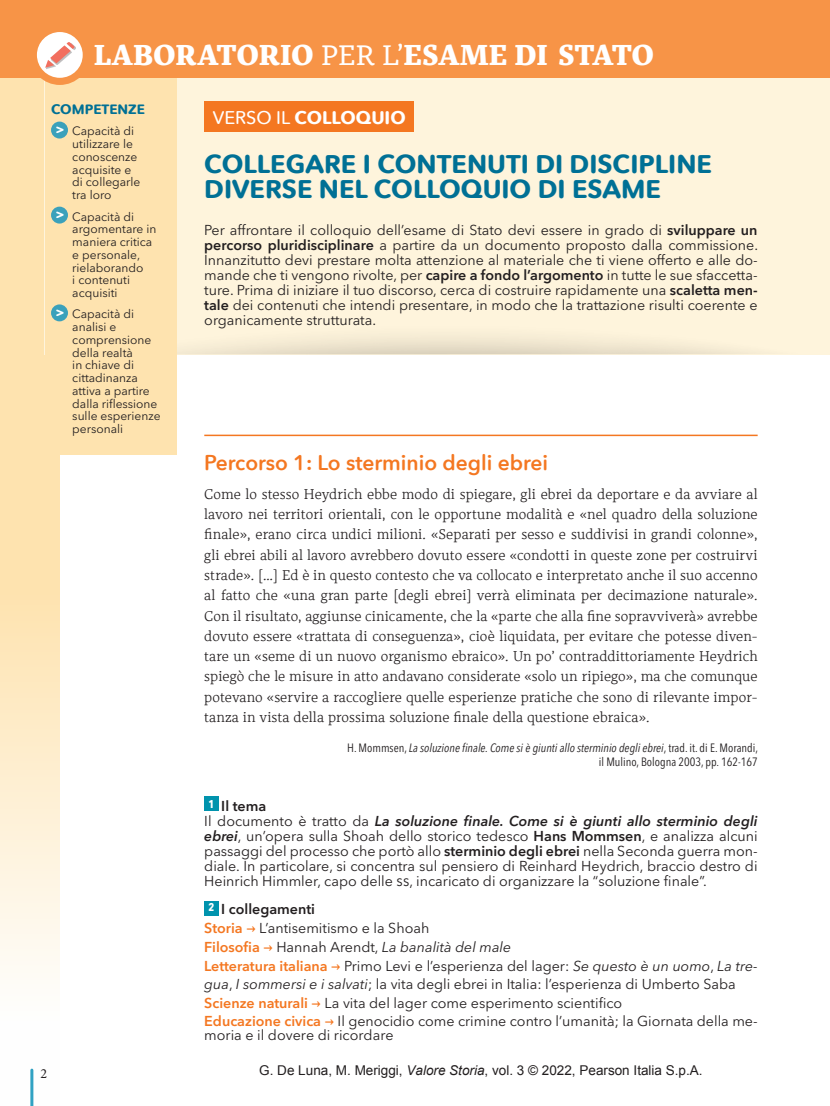
<style>
.page{position:relative;width:830px;height:1106px;background:#fff}
.page>*{position:absolute;margin:0;border:0;box-sizing:border-box;transform-origin:0 0}
.t1{font:900 28.5px "Alkes";letter-spacing:-.005em;color:#fff}
.t2{font:700 25.5px/25.5px "Avenir Next Rounded Pro";color:#007095}
.t3{font:600 21px "Avenir Next Rounded Pro";color:#f47721}
.t4{font:700 18px "Avenir Next Rounded Pro";color:#fff}
.t5{font:14.25px/15px "Avenir Next LT Pro";color:#231f20}
.t6{font:300 13.95px/20.2px "Alkes";letter-spacing:.005em;color:#231f20;text-align:justify}
.t7{font:13.95px "Minion Pro";color:#231f20}
.t8{font:13.5px "Arial";color:#221e1f}
.t9{font:700 13.5px "Avenir Next Rounded Pro";color:#007095}
.t10{font:12px/12.8px "Avenir Next LT Pro";color:#231f20}
.t11{font:condensed 12px/13.5px "Avenir Next LT Pro";color:#231f20;text-align:right}
.s1{font-weight:400}
.s2{font-family:"Avenir Next Rounded Pro";font-weight:700;font-size:13.8px;color:#fff}
.s3{font-weight:500}
.s4{font-weight:600}
.s5{font-style:italic}
.s6{font-weight:600;font-style:italic}
.s7{font-weight:600;color:#f47721}
.s8{font-family:"Alkes";font-weight:700;color:#f47721}
</style>
<div class="page">
<svg style="left:0;top:78px;width:59px;height:1027px"></svg>
<div style="left:45px;top:55px;width:784px;height:299px;background:#fef4dc"></div>
<svg style="left:176px;top:319px;width:572px;height:35px"></svg>
<div style="left:45px;top:49px;width:131px;height:405px;background:#fee3af"></div>
<div style="left:51px;top:122px;width:17px;height:16px;background:#3ba1bb;border-radius:50%"></div>
<div style="left:51px;top:207px;width:17px;height:16px;background:#3ba1bb;border-radius:50%"></div>
<div style="left:51px;top:304px;width:17px;height:17px;background:#3ba1bb;border-radius:50%"></div>
<div style="left:204px;top:101px;width:210px;height:31px;background:#f47721"></div>
<hr style="left:204px;top:434px;width:553px;height:2px;background:#f47721">
<div style="left:204px;top:796px;width:14px;height:14px;background:#0093ad"></div>
<div style="left:204px;top:901px;width:14px;height:14px;background:#0093ad"></div>
<hr style="left:30px;top:1070px;width:3px;height:35px;background:#31a2c3">
<div style="left:0;top:0;width:829px;height:78px;background:#f79447"></div>
<div style="left:30px;top:25px;width:60px;height:60px;background:#f79447;border-radius:50%"></div>
<div style="left:37px;top:32px;width:46px;height:46px;background:#fff;border-radius:50%"></div>
<div style="left:46px;top:61px;width:9px;height:8px;background:#231f20;opacity:.3"></div>
<div style="left:68px;top:43px;width:8px;height:7px;background:#231f20;opacity:.3"></div>
<svg style="left:45px;top:42px;width:30px;height:26px"></svg>
<h1 class="t1" style="left:94px;top:36px;width:561px">LABORATORIO <span class="s1">PER L’</span>ESAME DI STATO</h1>
<p class="t9" style="left:51px;top:101px;width:95px">COMPETENZE</p>
<p class="t10" style="left:72px;top:125px;width:70px;text-indent:-17px"><span class="s2">&gt;</span> Capacità di utilizzare le conoscenze acquisite e di collegarle tra loro</p>
<p class="t10" style="left:72px;top:210px;width:86px;text-indent:-17px"><span class="s2">&gt;</span> Capacità di argomentare in maniera critica e personale, rielaborando<br>i contenuti acquisiti</p>
<p class="t10" style="left:72px;top:308px;width:90px;text-indent:-17px"><span class="s2">&gt;</span> Capacità di analisi e comprensione della realtà<br>in chiave di cittadinanza attiva a partire dalla riflessione sulle esperienze personali</p>
<p class="t7" style="left:40px;top:1064px;width:8px">2</p>
<p class="t4" style="left:213px;top:106px;width:194px"><span class="s3">VERSO IL</span> COLLOQUIO</p>
<h2 class="t2" style="left:204px;top:151px;width:509px">COLLEGARE I CONTENUTI DI DISCIPLINE<br>DIVERSE NEL COLLOQUIO DI ESAME</h2>
<p class="t5" style="left:204px;top:222px;width:555px;text-align:justify">Per affrontare il colloquio dell’esame di Stato devi essere in grado di <span class="s4">sviluppare un percorso pluridisciplinare</span> a partire da un documento proposto dalla commissione.<br>Innanzitutto devi prestare molta attenzione al materiale che ti viene offerto e alle do&shy;mande che ti vengono rivolte, per <span class="s4">capire a fondo l’argomento</span> in tutte le sue sfaccetta&shy;ture. Prima di iniziare il tuo discorso, cerca di costruire rapidamente una <span class="s4">scaletta men&shy;tale</span> dei contenuti che intendi presentare, in modo che la trattazione risulti coerente e organicamente strutturata.</p>
<h3 class="t3" style="left:204px;top:450px;width:345px">Percorso 1: Lo sterminio degli ebrei</h3>
<p class="t6" style="left:204px;top:483px;width:554px">Come lo stesso Heydrich ebbe modo di spiegare, gli ebrei da deportare e da avviare al lavoro nei territori orientali, con le opportune modalità e «nel quadro della soluzione finale», erano circa undici milioni. «Separati per sesso e suddivisi in grandi colonne», gli ebrei abili al lavoro avrebbero dovuto essere «condotti in queste zone per costruirvi strade». […] Ed è in questo contesto che va collocato e interpretato anche il suo accenno al fatto che «una gran parte [degli ebrei] verrà eliminata per decimazione naturale».<br>Con il risultato, aggiunse cinicamente, che la «parte che alla fine sopravviverà» avrebbe dovuto essere «trattata di conseguenza», cioè liquidata, per evitare che potesse diven&shy;tare un «seme di un nuovo organismo ebraico». Un po’ contraddittoriamente Heydrich spiegò che le misure in atto andavano considerate «solo un ripiego», ma che comunque potevano «servire a raccogliere quelle esperienze pratiche che sono di rilevante impor&shy;tanza in vista della prossima soluzione finale della questione ebraica».</p>
<p class="t11" style="left:347px;top:741px;width:412px">H. Mommsen, <span class="s5">La soluzione finale. Come si è giunti allo sterminio degli ebrei</span>, trad. it. di E. Morandi, il Mulino, Bologna 2003, pp. 162-167</p>
<p class="t5" style="left:204px;top:798px;width:554px"><sup>1</sup> <span class="s4">Il tema<br></span>Il documento è tratto da <span class="s6">La soluzione finale. Come si è giunti allo sterminio degli ebrei</span>, un’opera sulla Shoah dello storico tedesco <span class="s4">Hans Mommsen</span>, e analizza alcuni passaggi del processo che portò allo <span class="s4">sterminio degli ebrei</span> nella Seconda guerra mon&shy;diale. In particolare, si concentra sul pensiero di Reinhard Heydrich, braccio destro di Heinrich Himmler, capo delle ss, incaricato di organizzare la “soluzione finale”.</p>
<p class="t5" style="left:204px;top:899px;width:554px;line-height:18.6px"><sup>2</sup> <span class="s4">I collegamenti<br></span><span class="s7">Storia</span> <span class="s8">→</span> L’antisemitismo e la Shoah<br><span class="s7">Filosofia</span> <span class="s8">→</span> Hannah Arendt, <span class="s5">La banalità del male<br></span><span class="s7">Letteratura italiana</span> <span class="s8">→</span> Primo Levi e l’esperienza del lager: <span class="s5">Se questo è un uomo</span>, <span class="s5">La tre&shy;gua</span>, <span class="s5">I sommersi e i salvati</span>; la vita degli ebrei in Italia: l’esperienza di Umberto Saba</p>
<p class="t5" style="left:204px;top:994px;width:554px;line-height:17.1px"><span class="s7">Scienze naturali</span> <span class="s8">→</span> La vita del lager come esperimento scientifico<br><span class="s7">Educazione civica</span> <span class="s8">→</span> Il genocidio come crimine contro l’umanità; la Giornata della me-</p>
<p class="t5" style="left:204px;top:1027px;width:191px">moria e il dovere di ricordare</p>
<p class="t8" style="left:259px;top:1061px;width:444px">G. De Luna, M. Meriggi, <span class="s5">Valore Storia</span>, vol. 3 © 2022, Pearson Italia S.p.A.</p>
</div>
